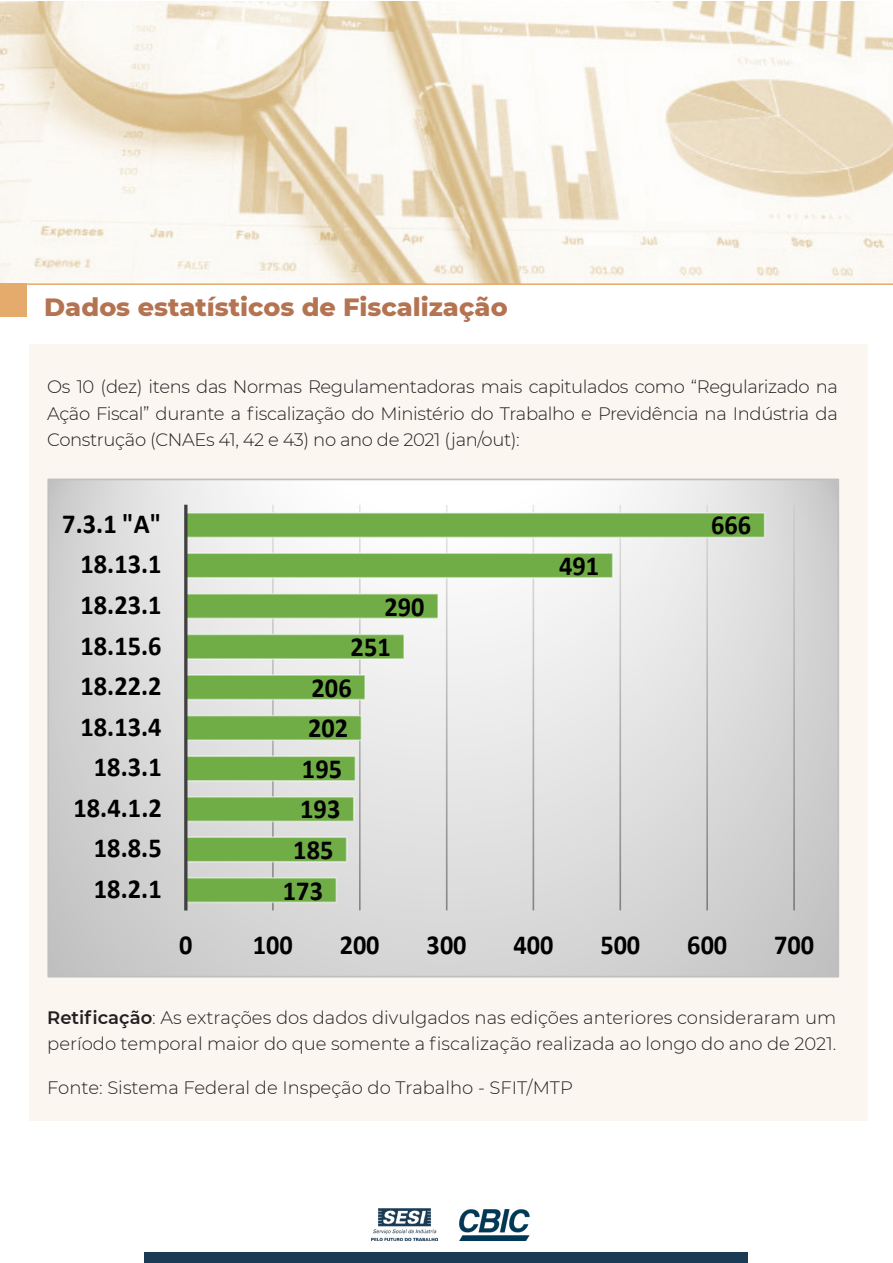
<style>
.page{position:relative;width:893px;height:1263px;background:#fff}
.page>*{position:absolute;margin:0;border:0;box-sizing:border-box;transform-origin:0 0}
.t1{font:700 27.6px "Calibri";letter-spacing:.005em;color:#000;scale:.95 1}
.t2{font:800 25.5px "Montserrat";color:#b47452}
.t3{font:300 18px/26.2px "Montserrat";color:#231f20;text-align:justify}
.s1{font-weight:600}
</style>
<div class="page">
<div style="left:29px;top:344px;width:838px;height:777px;background:#fcf6f0"></div>
<img style="left:1px;top:1px;width:892px;height:282px">
<div style="left:1px;top:283px;width:26px;height:34px;background:#e5ab6c"></div>
<hr style="left:4px;top:283px;width:889px;height:2px;background:#e5ab6c">
<div style="left:145px;top:1253px;width:603px;height:10px;background:#193b56"></div>
<img style="left:371px;top:1209px;width:66px;height:31px">
<img style="left:459px;top:1209px;width:71px;height:31px">
<svg style="left:50px;top:482px;width:786px;height:492px;background:#d5d5d5"></svg>
<svg style="left:272px;top:505px;width:523px;height:405px;background:#d8d8d8"></svg>
<svg style="left:188px;top:511px;width:578px;height:393px"></svg>
<svg style="left:184px;top:505px;width:4px;height:405px;background:#535850"></svg>
<p class="t2" style="left:44px;top:288px;width:465px">Dados estatísticos de Fiscalização</p>
<p class="t3" style="left:47px;top:373px;width:792px">Os 10 (dez) itens das Normas Regulamentadoras mais capitulados como “Regularizado na Ação Fiscal” durante a fiscalização do Ministério do Trabalho e Previdência na Indústria da Construção (CNAEs 41, 42 e 43) no ano de 2021 (jan/out):</p>
<p class="t1" style="left:62px;top:504px;width:106px">7.3.1 "A"</p>
<p class="t1" style="left:711px;top:506px;width:44px">666</p>
<p class="t1" style="left:80px;top:545px;width:87px">18.13.1</p>
<p class="t1" style="left:559px;top:546px;width:44px">491</p>
<p class="t1" style="left:80px;top:585px;width:87px">18.23.1</p>
<p class="t1" style="left:384px;top:587px;width:44px">290</p>
<p class="t1" style="left:80px;top:626px;width:87px">18.15.6</p>
<p class="t1" style="left:351px;top:627px;width:44px">251</p>
<p class="t1" style="left:80px;top:666px;width:87px">18.22.2</p>
<p class="t1" style="left:311px;top:668px;width:44px">206</p>
<p class="t1" style="left:80px;top:707px;width:87px">18.13.4</p>
<p class="t1" style="left:308px;top:709px;width:44px">202</p>
<p class="t1" style="left:94px;top:748px;width:73px">18.3.1</p>
<p class="t1" style="left:302px;top:749px;width:44px">195</p>
<p class="t1" style="left:73px;top:788px;width:95px">18.4.1.2</p>
<p class="t1" style="left:300px;top:790px;width:44px">193</p>
<p class="t1" style="left:94px;top:829px;width:73px">18.8.5</p>
<p class="t1" style="left:293px;top:830px;width:44px">185</p>
<p class="t1" style="left:94px;top:869px;width:73px">18.2.1</p>
<p class="t1" style="left:283px;top:871px;width:44px">173</p>
<p class="t1" style="left:179px;top:925px;width:16px">0</p>
<p class="t1" style="left:253px;top:925px;width:44px">100</p>
<p class="t1" style="left:340px;top:925px;width:44px">200</p>
<p class="t1" style="left:427px;top:925px;width:44px">300</p>
<p class="t1" style="left:513px;top:925px;width:44px">400</p>
<p class="t1" style="left:600px;top:925px;width:44px">500</p>
<p class="t1" style="left:687px;top:925px;width:44px">600</p>
<p class="t1" style="left:774px;top:925px;width:44px">700</p>
<p class="t3" style="left:47px;top:1003px;width:791px"><span class="s1">Retificação</span>: As extrações dos dados divulgados nas edições anteriores consideraram um período temporal maior do que somente a fiscalização realizada ao longo do ano de 2021.</p>
<p class="t3" style="left:47px;top:1074px;width:527px">Fonte: Sistema Federal de Inspeção do Trabalho - SFIT/MTP</p>
</div>
